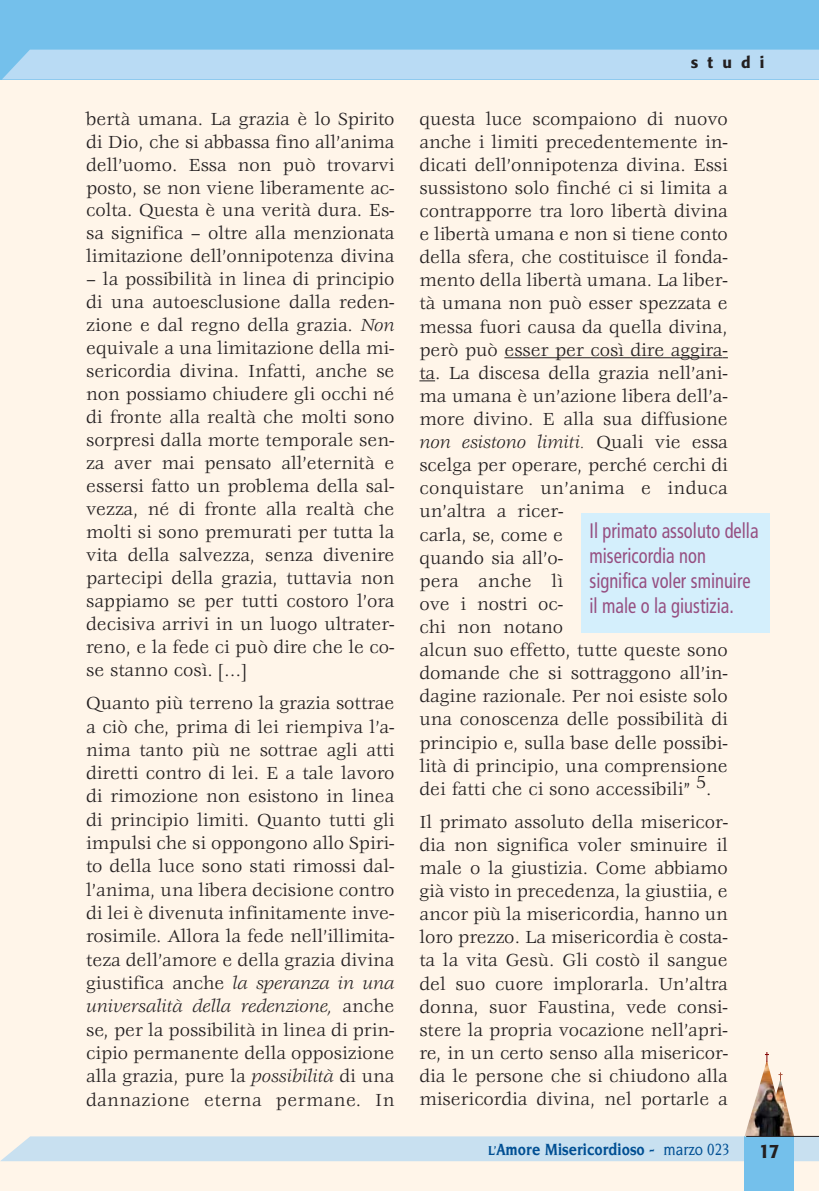
<style>
.page{position:relative;width:819px;height:1191px;background:#fff5e9}
.page>*{position:absolute;margin:0;border:0;box-sizing:border-box;transform-origin:0 0}
.t1{font:condensed 21px/25.2px "Frutiger";color:#964f81;scale:.88 1}
.t2{font:19.25px/23.1px "Veljovic";color:#231f20;text-align:justify}
.t3{font:500 19.25px "Formata";color:#231f20;scale:.95 1}
.t4{font:700 17.5px "Novarese";color:#004f93;scale:.85 1}
.t5{font:500 15.75px "Formata";letter-spacing:.585em;color:#231f20}
.s1{font-style:italic}
.s2{font-size:14px}
.s3{font-weight:500}
</style>
<div class="page">
<hr style="left:504px;top:357px;width:218px;height:1px;background:#231f20">
<svg style="left:419px;top:380px;width:16px;height:1px"></svg>
<div style="left:744px;top:1136px;width:50px;height:55px;background:#74c0eb"></div>
<svg style="left:0;top:1052px;width:819px;height:109px"></svg>
<div style="left:0;top:0;width:819px;height:79px;background:#74c0eb"></div>
<div style="left:2px;top:50px;width:817px;height:29px;background:#b9dbf4"></div>
<div style="left:580px;top:513px;width:189px;height:119px;background:#d4effc"></div>
<p class="t2" style="left:86px;top:108px;width:310px">bertà umana. La grazia è lo Spirito di Dio, che si abbassa fino all’anima dell’uomo. Essa non può trovarvi posto, se non viene liberamente ac&shy;colta. Questa è una verità dura. Es&shy;sa significa – oltre alla menzionata limitazione dell’onnipotenza divina</p>
<p class="t2" style="left:86px;top:269px;width:310px">– la possibilità in linea di principio di una autoesclusione dalla reden&shy;zione e dal regno della grazia. <span class="s1">Non </span>equivale a una limitazione della mi&shy;sericordia divina. Infatti, anche se non possiamo chiudere gli occhi né di fronte alla realtà che molti sono sorpresi dalla morte temporale sen&shy;za aver mai pensato all’eternità e essersi fatto un problema della sal&shy;vezza, né di fronte alla realtà che molti si sono premurati per tutta la vita della salvezza, senza divenire partecipi della grazia, tuttavia non sappiamo se per tutti costoro l’ora decisiva arrivi in un luogo ultrater&shy;reno, e la fede ci può dire che le co&shy;se stanno così. […]</p>
<p class="t2" style="left:86px;top:693px;width:310px">Quanto più terreno la grazia sottrae a ciò che, prima di lei riempiva l’a&shy;nima tanto più ne sottrae agli atti diretti contro di lei. E a tale lavoro di rimozione non esistono in linea di principio limiti. Quanto tutti gli impulsi che si oppongono allo Spiri&shy;to della luce sono stati rimossi dal&shy;l’anima, una libera decisione contro di lei è divenuta infinitamente inve&shy;rosimile. Allora la fede nell’illimita&shy;teza dell’amore e della grazia divina giustifica anche <span class="s1">la speranza in una universalità della redenzione,</span> anche se, per la possibilità in linea di prin&shy;cipio permanente della opposizione alla grazia, pure la <span class="s1">possibilità</span> di una dannazione eterna permane. In</p>
<p class="t5" style="left:690px;top:56px;width:75px">studi</p>
<p class="t2" style="left:419px;top:108px;width:310px;text-align:left">questa luce scompaiono di nuovo anche i limiti precedentemente in&shy;dicati dell’onnipotenza divina. Essi sussistono solo finché ci si limita a contrapporre tra loro libertà divina e libertà umana e non si tiene conto della sfera, che costituisce il fonda&shy;mento della libertà umana. La liber&shy;tà umana non può esser spezzata e messa fuori causa da quella divina, però può esser per così dire aggira&shy;ta. La discesa della grazia nell’ani&shy;ma umana è un’azione libera dell’a&shy;more divino. E alla sua diffusione <span class="s1">non esistono limiti.</span> Quali vie essa scelga per operare, perché cerchi di conquistare un’anima e induca un’altra a ricer-<br>carla, se, come e<br>quando sia all’o-<br>pera anche lì<br>ove i nostri oc-<br>chi non notano<br>alcun suo effetto, tutte queste sono domande che si sottraggono all’in&shy;dagine razionale. Per noi esiste solo una conoscenza delle possibilità di principio e, sulla base delle possibi&shy;lità di principio, una comprensione dei fatti che ci sono accessibili” 5.</p>
<p class="t2" style="left:419px;top:811px;width:310px">Il primato assoluto della misericor&shy;dia non significa voler sminuire il male o la giustizia. Come abbiamo già visto in precedenza, la giustiia, e ancor più la misericordia, hanno un loro prezzo. La misericordia è costa&shy;ta la vita Gesù. Gli costò il sangue del suo cuore implorarla. Un’altra donna, suor Faustina, vede consi&shy;stere la propria vocazione nell’apri&shy;re, in un certo senso alla misericor&shy;dia le persone che si chiudono alla misericordia divina, nel portarle a</p>
<p class="t4" style="left:488px;top:1141px;width:285px"><span class="s2">L’</span>Amore Misericordioso - <span class="s3">marzo 023</span></p>
<p class="t3" style="left:759px;top:1143px;width:23px">17</p>
<p class="t1" style="left:589px;top:519px;width:194px">Il primato assoluto della misericordia non significa voler sminuire il male o la giustizia.</p>
</div>
